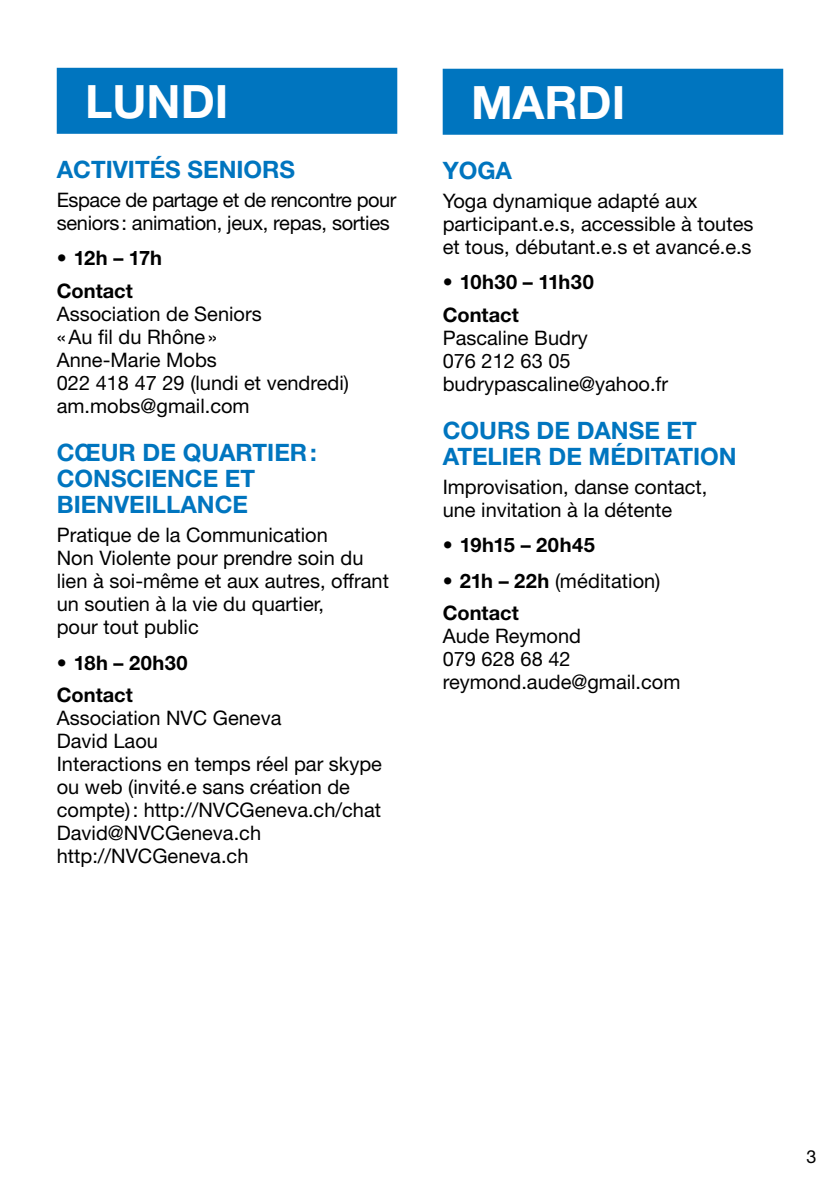
<style>
.page{position:relative;width:840px;height:1191px;background:#fff}
.page>*{position:absolute;margin:0;border:0;box-sizing:border-box;transform-origin:0 0}
.t1{font:700 46px "Helvetica Neue LT Std";color:#fff}
.t2{font:700 24px/26px "Helvetica Neue LT Std";color:#0075bf}
.t3{font:20px/23px "Helvetica Neue LT Std";color:#000}
.t4{font:700 20px/32.6px "Helvetica Neue LT Std";color:#000}
.t5{font:20px/23px "Helvetica Neue LT Std";letter-spacing:-.02em;color:#000}
.t6{font:700 20px "Helvetica Neue LT Std";letter-spacing:.025em;color:#000}
.t7{font:18px "Helvetica Neue LT Std";color:#000}
.s1{font-weight:400}
</style>
<div class="page">
<div style="left:57px;top:68px;width:340px;height:66px;background:#0075bf"></div>
<div style="left:442px;top:69px;width:340px;height:66px;background:#0075bf"></div>
<h1 class="t1" style="left:85px;top:73px;width:145px">LUNDI</h1>
<p class="t2" style="left:57px;top:156px;width:240px">ACTIVITÉS SENIORS</p>
<p class="t5" style="left:57px;top:188px;width:341px">Espace de partage et de rencontre pour seniors: animation, jeux, repas, sorties</p>
<p class="t4" style="left:57px;top:241px;width:107px">• 12h – 17h<br>Contact</p>
<p class="t3" style="left:57px;top:302px;width:293px">Association de Seniors<br>«Au fil du Rhône»<br>Anne-Marie Mobs<br>022 418 47 29 (lundi et vendredi) am.mobs@gmail.com</p>
<p class="t2" style="left:57px;top:439px;width:261px">CŒUR DE QUARTIER:<br>CONSCIENCE ET<br>BIENVEILLANCE</p>
<p class="t3" style="left:57px;top:523px;width:333px">Pratique de la Communication<br>Non Violente pour prendre soin du lien à soi-même et aux autres, offrant un soutien à la vie du quartier,<br>pour tout public</p>
<p class="t4" style="left:57px;top:645px;width:132px">• 18h – 20h30<br>Contact</p>
<p class="t3" style="left:57px;top:706px;width:326px">Association NVC Geneva<br>David Laou<br>Interactions en temps réel par skype ou web (invité.e sans création de compte): http://NVCGeneva.ch/chat<br>David@NVCGeneva.ch http://NVCGeneva.ch</p>
<h1 class="t1" style="left:471px;top:74px;width:156px">MARDI</h1>
<p class="t2" style="left:442px;top:157px;width:71px">YOGA</p>
<p class="t3" style="left:442px;top:189px;width:312px">Yoga dynamique adapté aux participant.e.s, accessible à toutes et tous, débutant.e.s et avancé.e.s</p>
<p class="t4" style="left:442px;top:265px;width:152px">• 10h30 – 11h30<br>Contact</p>
<p class="t3" style="left:442px;top:326px;width:227px">Pascaline Budry<br>076 212 63 05 budrypascaline@yahoo.fr</p>
<p class="t2" style="left:442px;top:417px;width:295px">COURS DE DANSE ET<br>ATELIER DE MÉDITATION</p>
<p class="t3" style="left:442px;top:475px;width:266px">Improvisation, danse contact, une invitation à la détente</p>
<p class="t6" style="left:442px;top:533px;width:153px">• 19h15 – 20h45</p>
<p class="t4" style="left:442px;top:564px;width:219px">• 21h – 22h <span class="s1">(méditation)<br></span>Contact</p>
<p class="t3" style="left:442px;top:624px;width:239px">Aude Reymond<br>079 628 68 42 reymond.aude@gmail.com</p>
<p class="t7" style="left:806px;top:1146px;width:12px">3</p>
</div>
